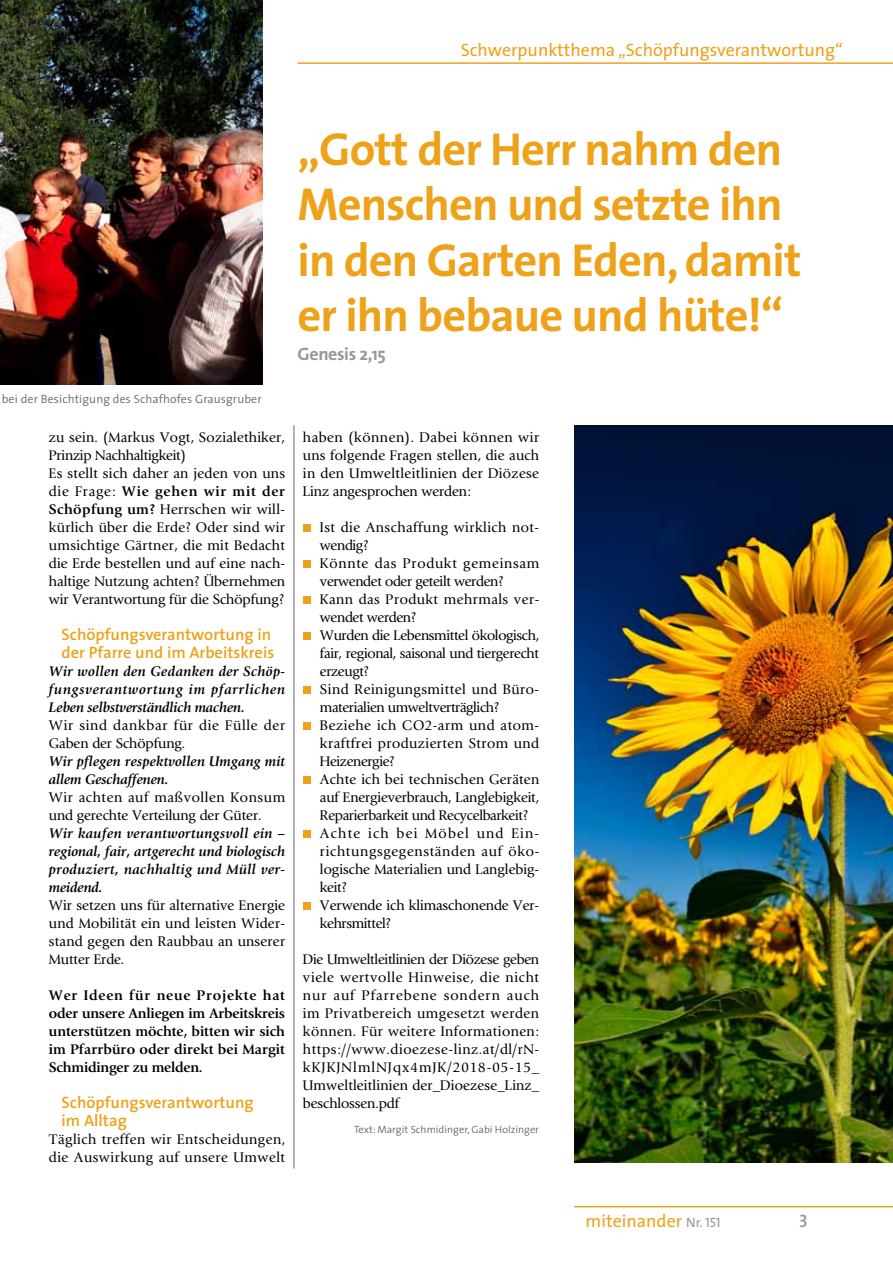
<style>
.page{position:relative;width:893px;height:1263px;background:#fff}
.page>*{position:absolute;margin:0;border:0;box-sizing:border-box;transform-origin:0 0}
.t1{font:700 46.5px/55.5px "The Sans";letter-spacing:-.02em;color:#eea21a}
.t2{font:18px "The Sans";color:#eea21a}
.t3{font:700 18px "The Sans";letter-spacing:-.02em;color:#98989c}
.t4{font:18px "The Sans Semi Bold Caps";color:#98989c}
.t5{font:600 16.5px/18px "The Sans";color:#eea21a}
.t6{font:13.5px/18px "GI25";letter-spacing:.03em;color:#000;text-align:justify}
.t7{font:13.5px/18px "GI25";letter-spacing:.01em;color:#000}
.t8{font:italic 700 13.5px/18px "GI25";letter-spacing:.03em;color:#000;text-align:justify}
.t9{font:700 13.5px/18px "GI25";letter-spacing:.02em;color:#000;text-align:justify}
.t10{font:13.5px/18px "GI25";letter-spacing:.05em;color:#000}
.t11{font:13.5px/18px "GI25";letter-spacing:.07em;color:#000}
.t12{font:300 12px "The Sans";letter-spacing:.01em;color:#68676c}
.t13{font:300 10.5px "The Sans";color:#68676c}
.s1{font-weight:700}
.s2{font-size:13.5px;color:#98989c}
.s3{font-family:"The Sans Caps";font-size:13.5px;color:#98989c}
</style>
<div class="page">
<div style="left:303px;top:524px;width:8px;height:8px;background:#eea21a"></div>
<div style="left:303px;top:560px;width:8px;height:8px;background:#eea21a"></div>
<div style="left:303px;top:596px;width:8px;height:8px;background:#eea21a"></div>
<div style="left:303px;top:632px;width:8px;height:8px;background:#eea21a"></div>
<div style="left:303px;top:686px;width:8px;height:8px;background:#eea21a"></div>
<div style="left:303px;top:722px;width:8px;height:8px;background:#eea21a"></div>
<div style="left:303px;top:776px;width:8px;height:8px;background:#eea21a"></div>
<div style="left:303px;top:830px;width:8px;height:8px;background:#eea21a"></div>
<div style="left:303px;top:902px;width:8px;height:8px;background:#eea21a"></div>
<hr style="left:574px;top:1206px;width:319px;height:1px;background:#eea21a">
<hr style="left:298px;top:62px;width:595px;height:2px;background:#eea21a">
<hr style="left:294px;top:425px;width:1px;height:743px;background:#68676c">
<img style="left:574px;top:425px;width:319px;height:738px">
<img style="left:0;top:0;width:263px;height:385px">
<h2 class="t2" style="left:461px;top:35px;width:384px">Schwerpunktthema „Schöpfungsverantwortung“</h2>
<p class="t12" style="left:2px;top:389px;width:261px">bei der Besichtigung des Schafhofes Grausgruber</p>
<p class="t6" style="left:49px;top:428px;width:238px;text-align:left">zu sein. (Markus Vogt, Sozialethiker, Prinzip Nachhaltigkeit)<br>Es stellt sich daher an jeden von uns die Frage: <span class="s1">Wie gehen wir mit der Schöpfung um?</span> Herrschen wir will&shy;kürlich über die Erde? Oder sind wir umsichtige Gärtner, die mit Bedacht die Erde bestellen und auf eine nach&shy;haltige Nutzung achten? Übernehmen wir Verantwortung für die Schöpfung?</p>
<p class="t5" style="left:62px;top:625px;width:214px">Schöpfungsverantwortung in der Pfarre und im Arbeitskreis</p>
<p class="t8" style="left:49px;top:662px;width:238px">Wir wollen den Gedanken der Schöp&shy;fungsverantwortung im pfarrlichen Leben selbstverständlich machen.</p>
<p class="t11" style="left:49px;top:716px;width:238px">Wir sind dankbar für die Fülle der<br>Gaben der Schöpfung.</p>
<p class="t8" style="left:49px;top:752px;width:238px">Wir pflegen respektvollen Umgang mit allem Geschaffenen.</p>
<p class="t7" style="left:49px;top:788px;width:237px">Wir achten auf maßvollen Konsum und gerechte Verteilung der Güter.</p>
<p class="t8" style="left:49px;top:824px;width:238px">Wir kaufen verantwortungsvoll ein – regional, fair, artgerecht und biologisch produziert, nachhaltig und Müll ver&shy;meidend.</p>
<p class="t6" style="left:49px;top:896px;width:238px">Wir setzen uns für alternative Energie und Mobilität ein und leisten Wider&shy;stand gegen den Raubbau an unserer Mutter Erde.</p>
<p class="t9" style="left:49px;top:986px;width:238px">Wer Ideen für neue Projekte hat oder unsere Anliegen im Arbeitskreis unterstützen möchte, bitten wir sich im Pfarrbüro oder direkt bei Margit Schmidinger zu melden.</p>
<p class="t5" style="left:62px;top:1093px;width:194px">Schöpfungsverantwortung im Alltag</p>
<p class="t10" style="left:49px;top:1130px;width:238px">Täglich treffen wir Entscheidungen, die Auswirkung auf unsere Umwelt</p>
<h1 class="t1" style="left:298px;top:120px;width:505px">„Gott der Herr nahm den<br>Menschen und setzte ihn in den Garten Eden, damit er ihn bebaue und hüte!“</h1>
<h2 class="t3" style="left:298px;top:338px;width:90px">Genesis 2,15</h2>
<p class="t6" style="left:303px;top:428px;width:238px">haben (können). Dabei können wir uns folgende Fragen stellen, die auch in den Umweltleitlinien der Diözese Linz angesprochen werden:</p>
<p class="t7" style="left:320px;top:518px;width:221px">Ist die Anschaffung wirklich not&shy;wendig?<br>Könnte das Produkt gemeinsam verwendet oder geteilt werden?<br>Kann das Produkt mehrmals ver&shy;wendet werden?<br>Wurden die Lebensmittel ökologisch, fair, regional, saisonal und tiergerecht erzeugt?<br>Sind Reinigungsmittel und Büro&shy;materialien umweltverträglich?<br>Beziehe ich CO2-arm und atom&shy;kraftfrei produzierten Strom und<br>Heizenergie?<br>Achte ich bei technischen Geräten auf Energieverbrauch, Langlebigkeit,<br>Reparierbarkeit und Recycelbarkeit?<br>Achte ich bei Möbel und Ein&shy;richtungsgegenständen auf öko&shy;logische Materialien und Langlebig&shy;keit?<br>Verwende ich klimaschonende Ver&shy;kehrsmittel?</p>
<p class="t6" style="left:303px;top:950px;width:238px">Die Umweltleitlinien der Diözese geben viele wertvolle Hinweise, die nicht nur auf Pfarrebene sondern auch im Privatbereich umgesetzt werden können. Für weitere Informationen: https://www.dioezese-linz.at/dl/rN&shy;kKJKJNlmlNJqx4mJK/2018-05-15_ Umweltleitlinien der_Dioezese_Linz_ beschlossen.pdf</p>
<p class="t13" style="left:354px;top:1121px;width:186px">Text: Margit Schmidinger, Gabi Holzinger</p>
<h2 class="t2" style="left:585px;top:1206px;width:137px">miteinander <span class="s2">Nr.</span> <span class="s3">151</span></h2>
<h2 class="t4" style="left:799px;top:1206px;width:10px">3</h2>
</div>
